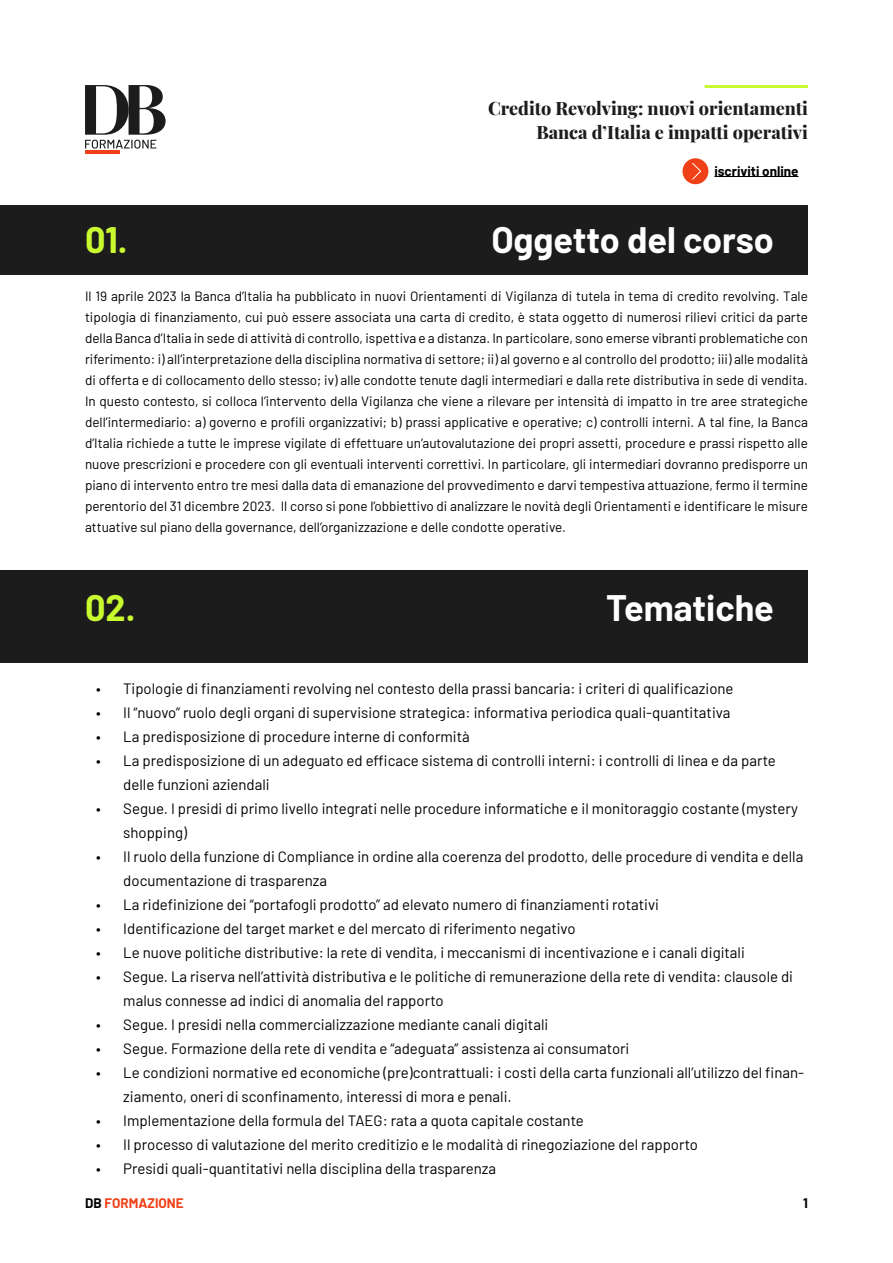
<style>
.page{position:relative;width:893px;height:1263px;background:#fff}
.page>*{position:absolute;margin:0;border:0;box-sizing:border-box;transform-origin:0 0}
.t1{font:700 36px "Barlow";color:#fff}
.t2{font:700 36px "Barlow";color:#c9fa30}
.t3{font:800 18px/24px "Playfair Display";color:#1c1c1c;text-align:right}
.t4{font:15px/24px "Barlow";color:#000}
.t5{font:13.5px/21px "Barlow";color:#000;text-align:justify}
.t6{font:700 13.5px "Barlow";color:#000}
.t7{font:700 13.5px "Barlow";color:#f04017}
.s1{color:#000}
</style>
<div class="page">
<hr style="left:85px;top:151px;width:35px;height:3px;background:#f04017">
<svg style="left:85px;top:85px;width:81px;height:64px"></svg>
<hr style="left:705px;top:85px;width:103px;height:3px;background:#c9fa30">
<hr style="left:714px;top:176px;width:85px;height:1px;background:#000">
<div style="left:682px;top:158px;width:26px;height:26px;background:#f04017;border-radius:50%"></div>
<svg style="left:692px;top:163px;width:9px;height:17px"></svg>
<div style="left:0;top:205px;width:808px;height:69px;background:#1c1c1c"></div>
<div style="left:0;top:570px;width:808px;height:92px;background:#1c1c1c"></div>
<p class="t3" style="left:488px;top:95px;width:321px">Credito Revolving: nuovi orientamenti<br>Banca d’Italia e impatti operativi</p>
<p class="t6" style="left:714px;top:161px;width:86px">iscriviti online</p>
<h1 class="t2" style="left:85px;top:213px;width:44px">01.</h1>
<h1 class="t1" style="left:491px;top:213px;width:284px">Oggetto del corso</h1>
<p class="t5" style="left:85px;top:285px;width:724px">Il 19 aprile 2023 la Banca d’Italia ha pubblicato in nuovi Orientamenti di Vigilanza di tutela in tema di credito revolving. Tale tipologia di finanziamento, cui può essere associata una carta di credito, è stata oggetto di numerosi rilievi critici da parte della Banca d’Italia in sede di attività di controllo, ispettiva e a distanza. In particolare, sono emerse vibranti problematiche con riferimento: i) all’interpretazione della disciplina normativa di settore; ii) al governo e al controllo del prodotto; iii) alle modalità di offerta e di collocamento dello stesso; iv) alle condotte tenute dagli intermediari e dalla rete distributiva in sede di vendita.<br>In questo contesto, si colloca l’intervento della Vigilanza che viene a rilevare per intensità di impatto in tre aree strategiche dell’intermediario: a) governo e profili organizzativi; b) prassi applicative e operative; c) controlli interni. A tal fine, la Banca d’Italia richiede a tutte le imprese vigilate di effettuare un’autovalutazione dei propri assetti, procedure e prassi rispetto alle nuove prescrizioni e procedere con gli eventuali interventi correttivi. In particolare, gli intermediari dovranno predisporre un piano di intervento entro tre mesi dalla data di emanazione del provvedimento e darvi tempestiva attuazione, fermo il termine perentorio del 31 dicembre 2023. Il corso si pone l’obbiettivo di analizzare le novità degli Orientamenti e identificare le misure attuative sul piano della governance, dell’organizzazione e delle condotte operative.</p>
<h1 class="t2" style="left:85px;top:581px;width:52px">02.</h1>
<h1 class="t1" style="left:606px;top:581px;width:169px">Tematiche</h1>
<p class="t4" style="left:96px;top:675px;width:639px">• Tipologie di finanziamenti revolving nel contesto della prassi bancaria: i criteri di qualificazione</p>
<p class="t4" style="left:96px;top:699px;width:636px">• Il “nuovo” ruolo degli organi di supervisione strategica: informativa periodica quali-quantitativa</p>
<p class="t4" style="left:96px;top:723px;width:375px">• La predisposizione di procedure interne di conformità</p>
<p class="t4" style="left:123px;top:747px;width:654px;text-indent:-27px">• La predisposizione di un adeguato ed efficace sistema di controlli interni: i controlli di linea e da parte delle funzioni aziendali</p>
<p class="t4" style="left:123px;top:795px;width:676px;text-indent:-27px">• Segue. I presidi di primo livello integrati nelle procedure informatiche e il monitoraggio costante (mystery shopping)</p>
<p class="t4" style="left:123px;top:843px;width:682px;text-indent:-27px">• Il ruolo della funzione di Compliance in ordine alla coerenza del prodotto, delle procedure di vendita e della documentazione di trasparenza</p>
<p class="t4" style="left:96px;top:891px;width:564px">• La ridefinizione dei “portafogli prodotto” ad elevato numero di finanziamenti rotativi</p>
<p class="t4" style="left:96px;top:915px;width:481px">• Identificazione del target market e del mercato di riferimento negativo</p>
<p class="t4" style="left:96px;top:939px;width:650px">• Le nuove politiche distributive: la rete di vendita, i meccanismi di incentivazione e i canali digitali</p>
<p class="t4" style="left:123px;top:963px;width:671px;text-indent:-27px">• Segue. La riserva nell’attività distributiva e le politiche di remunerazione della rete di vendita: clausole di malus connesse ad indici di anomalia del rapporto</p>
<p class="t4" style="left:96px;top:1011px;width:453px">• Segue. I presidi nella commercializzazione mediante canali digitali</p>
<p class="t4" style="left:96px;top:1035px;width:535px">• Segue. Formazione della rete di vendita e “adeguata” assistenza ai consumatori</p>
<p class="t4" style="left:123px;top:1059px;width:682px;text-indent:-27px">• Le condizioni normative ed economiche (pre)contrattuali: i costi della carta funzionali all’utilizzo del finan&shy;ziamento, oneri di sconfinamento, interessi di mora e penali.</p>
<p class="t4" style="left:96px;top:1107px;width:489px">• Implementazione della formula del TAEG: rata a quota capitale costante</p>
<p class="t4" style="left:96px;top:1131px;width:603px">• Il processo di valutazione del merito creditizio e le modalità di rinegoziazione del rapporto</p>
<p class="t4" style="left:96px;top:1155px;width:401px">• Presidi quali-quantitativi nella disciplina della trasparenza</p>
<p class="t7" style="left:85px;top:1193px;width:100px"><span class="s1">DB</span> FORMAZIONE</p>
<p class="t6" style="left:803px;top:1193px;width:6px">1</p>
</div>
